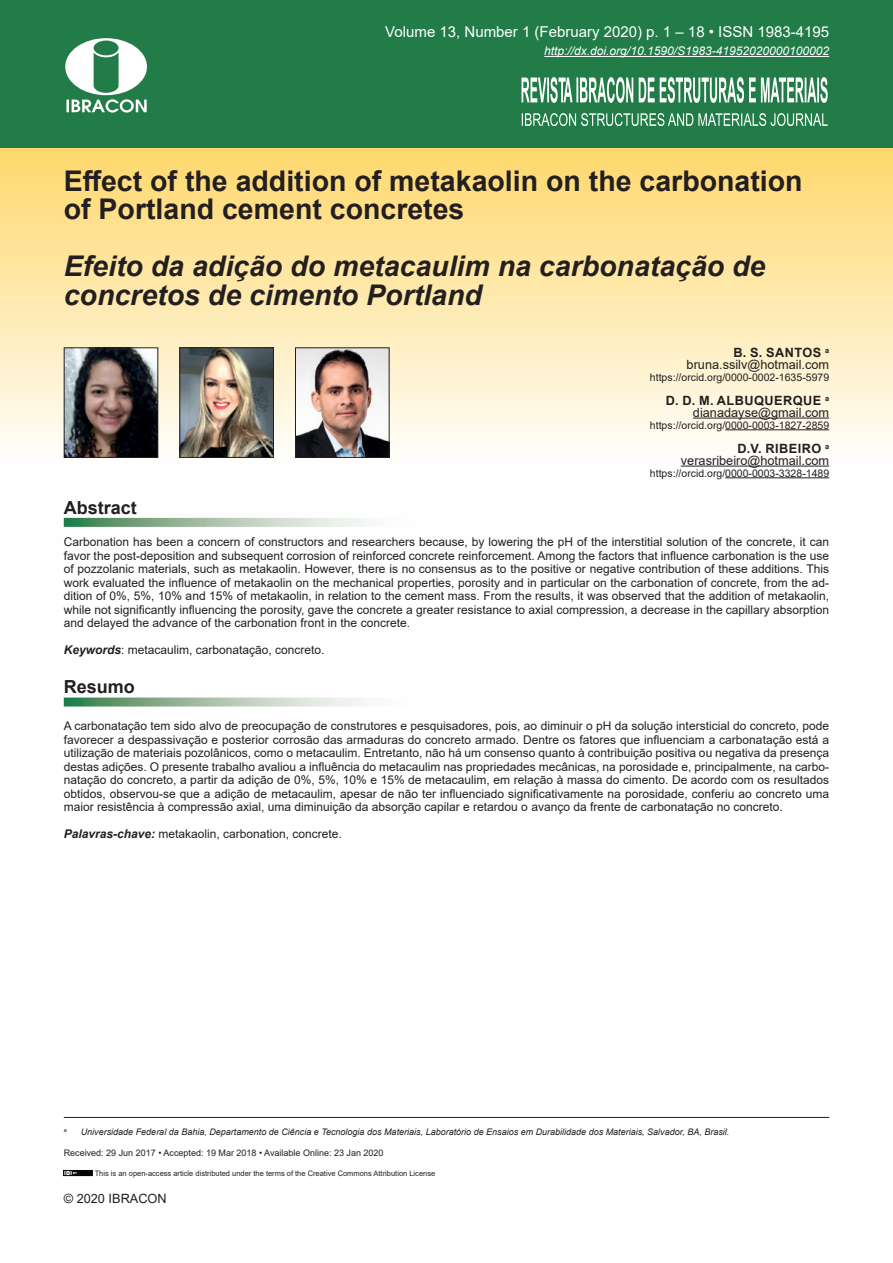
<style>
.page{position:relative;width:893px;height:1263px;background:#fff}
.page>*{position:absolute;margin:0;border:0;box-sizing:border-box;transform-origin:0 0}
.t1{font:700 28.5px/28.5px "Arial";color:#231f20}
.t2{font:italic 700 28.5px/28.5px "Arial";color:#231f20}
.t3{font:700 18px "Arial";color:#231f20}
.t4{font:15px "Arial";color:#fff}
.t5{font:12.75px/12px "Arial";color:#231f20;text-align:right}
.t6{font:12px/13.5px "Arial";color:#231f20;text-align:justify}
.t7{font:italic 12px "Arial";color:#fff}
.t8{font:10.5px "Arial";color:#231f20}
.t9{font:italic 9px "Arial";color:#231f20}
.t10{font:9px "Arial";color:#231f20}
.t11{font:7.5px "Arial";color:#231f20}
.t12{font:italic 5.25px "Arial";color:#231f20}
.s1{font-weight:700}
.s2{font-weight:700;font-style:italic}
</style>
<div class="page">
<svg style="left:0;top:148px;width:893px;height:379px"></svg>
<div style="left:0;top:0;width:893px;height:148px;background:#217c47"></div>
<svg style="left:65px;top:38px;width:82px;height:75px"></svg>
<svg style="left:521px;top:77px;width:307px;height:48px"></svg>
<hr style="left:544px;top:56px;width:285px;height:1px;background:#fff">
<hr style="left:64px;top:1117px;width:765px;height:1px;background:#231f20">
<div style="left:64px;top:1170px;width:28px;height:5px;border:1px solid #040503"></div>
<hr style="left:64px;top:1171px;width:28px;height:4px;background:#040503">
<svg style="left:64px;top:1171px;width:13px;height:4px"></svg>
<hr style="left:693px;top:418px;width:136px;height:1px;background:#231f20">
<hr style="left:725px;top:429px;width:104px;height:1px;background:#231f20">
<hr style="left:681px;top:466px;width:148px;height:1px;background:#231f20">
<hr style="left:725px;top:477px;width:104px;height:1px;background:#231f20">
<svg style="left:64px;top:518px;width:372px;height:9px"></svg>
<svg style="left:64px;top:697px;width:299px;height:9px;background:#a7c2ac"></svg>
<img style="left:66px;top:349px;width:90px;height:107px">
<div style="left:64px;top:347px;width:94px;height:111px;border:1px solid #231f20"></div>
<img style="left:181px;top:349px;width:91px;height:107px">
<div style="left:179px;top:347px;width:95px;height:111px;border:1px solid #231f20"></div>
<img style="left:297px;top:349px;width:90px;height:107px">
<div style="left:295px;top:347px;width:94px;height:111px;border:1px solid #231f20"></div>
<p class="t4" style="left:385px;top:22px;width:445px">Volume 13, Number 1 (February 2020) p. 1 – 18 • ISSN 1983-4195</p>
<p class="t7" style="left:544px;top:43px;width:286px">http://dx.doi.org/10.1590/S1983-41952020000100002</p>
<h1 class="t1" style="left:64px;top:167px;width:740px">Effect of the addition of metakaolin on the carbonation of Portland cement concretes</h1>
<h1 class="t2" style="left:64px;top:253px;width:703px">Efeito da adição do metacaulim na carbonatação de concretos de cimento Portland</h1>
<h2 class="t3" style="left:64px;top:495px;width:75px">Abstract</h2>
<p class="t5" style="left:687px;top:346px;width:144px"><span class="s1">B. S. SANTOS</span> <sup>a </sup>bruna.ssilv@hotmail.com</p>
<p class="t8" style="left:650px;top:370px;width:181px">https://orcid.org/0000-0002-1635-5979</p>
<p class="t5" style="left:666px;top:394px;width:165px"><span class="s1">D. D. M. ALBUQUERQUE</span> <sup>a </sup>dianadayse@gmail.com</p>
<p class="t8" style="left:650px;top:418px;width:181px">https://orcid.org/0000-0003-1827-2859</p>
<p class="t5" style="left:681px;top:442px;width:150px"><span class="s1">D.V. RIBEIRO</span> <sup>a </sup>verasribeiro@hotmail.com</p>
<p class="t8" style="left:650px;top:466px;width:181px">https://orcid.org/0000-0003-3328-1489</p>
<p class="t6" style="left:64px;top:535px;width:767px">Carbonation has been a concern of constructors and researchers because, by lowering the pH of the interstitial solution of the concrete, it can favor the post-deposition and subsequent corrosion of reinforced concrete reinforcement. Among the factors that influence carbonation is the use of pozzolanic materials, such as metakaolin. However, there is no consensus as to the positive or negative contribution of these additions. This work evaluated the influence of metakaolin on the mechanical properties, porosity and in particular on the carbonation of concrete, from the ad&shy;dition of 0%, 5%, 10% and 15% of metakaolin, in relation to the cement mass. From the results, it was observed that the addition of metakaolin, while not significantly influencing the porosity, gave the concrete a greater resistance to axial compression, a decrease in the capillary absorption and delayed the advance of the carbonation front in the concrete.</p>
<p class="t6" style="left:64px;top:643px;width:262px"><span class="s2">Keywords</span>: metacaulim, carbonatação, concreto.</p>
<h2 class="t3" style="left:64px;top:674px;width:73px">Resumo</h2>
<p class="t6" style="left:64px;top:719px;width:767px">A carbonatação tem sido alvo de preocupação de construtores e pesquisadores, pois, ao diminuir o pH da solução intersticial do concreto, pode favorecer a despassivação e posterior corrosão das armaduras do concreto armado. Dentre os fatores que influenciam a carbonatação está a utilização de materiais pozolânicos, como o metacaulim. Entretanto, não há um consenso quanto à contribuição positiva ou negativa da presença destas adições. O presente trabalho avaliou a influência do metacaulim nas propriedades mecânicas, na porosidade e, principalmente, na carbo&shy;natação do concreto, a partir da adição de 0%, 5%, 10% e 15% de metacaulim, em relação à massa do cimento. De acordo com os resultados obtidos, observou-se que a adição de metacaulim, apesar de não ter influenciado significativamente na porosidade, conferiu ao concreto uma maior resistência à compressão axial, uma diminuição da absorção capilar e retardou o avanço da frente de carbonatação no concreto.</p>
<p class="t6" style="left:64px;top:827px;width:280px"><span class="s2">Palavras-chave:</span> metakaolin, carbonation, concrete.</p>
<p class="t12" style="left:64px;top:1127px;width:4px">a</p>
<p class="t9" style="left:81px;top:1126px;width:650px">Universidade Federal da Bahia, Departamento de Ciência e Tecnologia dos Materiais, Laboratório de Ensaios em Durabilidade dos Materiais, Salvador, BA, Brasil.</p>
<p class="t10" style="left:64px;top:1147px;width:321px">Received: 29 Jun 2017 • Accepted: 19 Mar 2018 • Available Online: 23 Jan 2020</p>
<p class="t11" style="left:95px;top:1168px;width:342px">This is an open-access article distributed under the terms of the Creative Commons Attribution License</p>
<p class="t5" style="left:64px;top:1192px;width:104px">© 2020 IBRACON</p>
</div>
